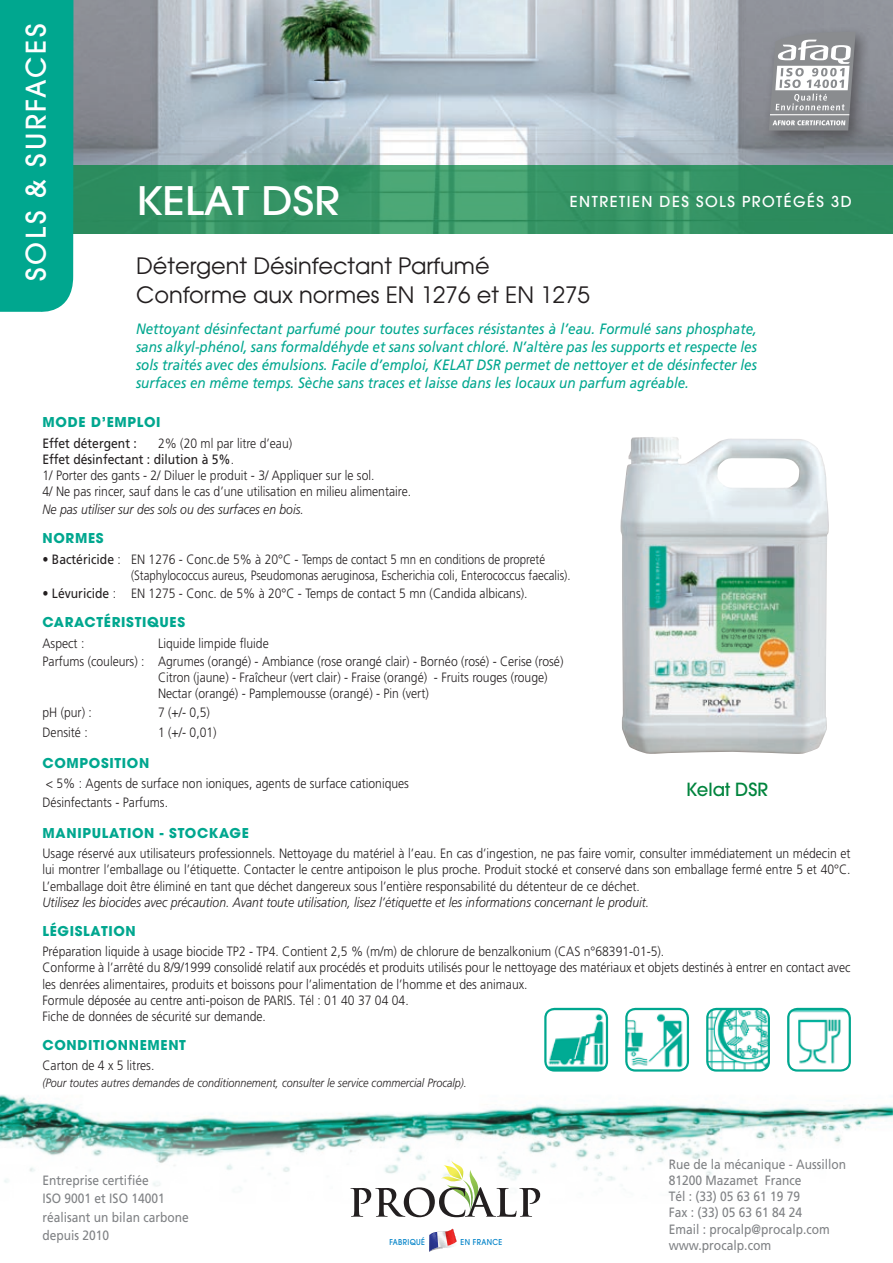
<style>
.page{position:relative;width:893px;height:1263px;background:#fff}
.page>*{position:absolute;margin:0;border:0;box-sizing:border-box;transform-origin:0 0}
.t1{font:500 39px "Avant Garde";color:#fff;scale:1.1 1}
.t2{font:500 27px "Avant Garde";letter-spacing:.08em;color:#fff}
.t3{font:22.5px/29.1px "Avant Garde";color:#231f20}
.t4{font:500 18px "Avant Garde";color:#00843d}
.t5{font:italic 15px/18px "Frutiger";color:#00a78f;text-align:justify;scale:.9 1}
.t6{font:500 15px "Avant Garde";letter-spacing:.1em;color:#fff}
.t7{font:300 13.5px/16.2px "Frutiger";color:#231f20;scale:.9 1}
.t8{font:13.5px/16.2px "Frutiger";color:#808285;scale:.89 1}
.t9{font:italic 300 13.5px "Frutiger";color:#231f20;scale:.9 1}
.t10{font:700 13.5px "Avant Garde";letter-spacing:.05em;color:#00a78f}
.t11{font:13.5px "Frutiger";color:#231f20;scale:.9 1}
.t12{font:italic 300 12px "Frutiger";color:#231f20;scale:.9 1}
.t13{font:500 8.1px "Avant Garde";letter-spacing:.05em;color:#0082c8;scale:.9 1}
.s1{font-weight:400}
</style>
<div class="page">
<img style="left:73px;top:0;width:820px;height:166px">
<div style="left:762px;top:25px;width:109px;height:122px;background:#231f20;opacity:.45"></div>
<svg style="left:769px;top:31px;width:87px;height:100px"></svg>
<svg style="left:73px;top:166px;width:820px;height:68px;background:#369465"></svg>
<div style="left:0;top:0;width:73px;height:312px;background:#00a78f"></div>
<img style="left:0;top:1094px;width:893px;height:103px">
<svg style="left:350px;top:1160px;width:190px;height:57px"></svg>
<svg style="left:429px;top:1228px;width:28px;height:24px"></svg>
<img style="left:627px;top:1010px;width:61px;height:60px">
<div style="left:625px;top:1008px;width:64px;height:63px;border:2px solid #00a78f;border-radius:9px"></div>
<img style="left:546px;top:1009px;width:61px;height:61px">
<div style="left:544px;top:1008px;width:64px;height:63px;border:2px solid #00a78f;border-radius:9px"></div>
<img style="left:708px;top:1010px;width:61px;height:60px">
<div style="left:706px;top:1008px;width:64px;height:63px;border:2px solid #00a78f;border-radius:9px"></div>
<img style="left:788px;top:1011px;width:62px;height:59px">
<div style="left:787px;top:1008px;width:64px;height:63px;border:2px solid #00a78f;border-radius:9px"></div>
<img style="left:620px;top:437px;width:209px;height:317px">
<h2 class="t2" style="left:19px;top:281px;width:256px;rotate:-90deg">SOLS &amp; SURFACES</h2>
<h1 class="t1" style="left:136px;top:177px;width:164px">KELAT DSR</h1>
<p class="t6" style="left:606px;top:192px;width:84px">ENTRETIEN</p>
<p class="t6" style="left:784px;top:192px;width:9px">E</p>
<p class="t6" style="left:831px;top:192px;width:22px">2D</p>
<p class="t6" style="left:570px;top:192px;width:282px">ENTRETIEN DES SOLS PROTÉGÉS 3D</p>
<h3 class="t3" style="left:136px;top:250px;width:455px">Détergent Désinfectant Parfumé<br>Conforme aux normes EN 1276 et EN 1275</h3>
<p class="t5" style="left:136px;top:320px;width:691px">Nettoyant désinfectant parfumé pour toutes surfaces résistantes à l’eau. Formulé sans phosphate, sans alkyl-phénol, sans formaldéhyde et sans solvant chloré. N’altère pas les supports et respecte les sols traités avec des émulsions. Facile d’emploi, KELAT DSR permet de nettoyer et de désinfecter les surfaces en même temps. Sèche sans traces et laisse dans les locaux un parfum agréable.</p>
<p class="t10" style="left:43px;top:414px;width:120px">MODE D’EMPLOI</p>
<p class="t11" style="left:43px;top:435px;width:106px">Effet détergent :</p>
<p class="t7" style="left:43px;top:435px;width:411px;text-indent:115px">2% (20 ml par litre d’eau)<br><span class="s1">Effet désinfectant : dilution à 5%</span>.<br>1/ Porter des gants - 2/ Diluer le produit - 3/ Appliquer sur le sol.<br>4/ Ne pas rincer, sauf dans le cas d’une utilisation en milieu alimentaire.</p>
<p class="t9" style="left:43px;top:502px;width:292px">Ne pas utiliser sur des sols ou des surfaces en bois.</p>
<p class="t10" style="left:43px;top:530px;width:63px">NORMES</p>
<p class="t7" style="left:131px;top:551px;width:490px;text-indent:-88px">• <span class="s1">Bactéricide</span> : EN 1276 - Conc.de 5% à 20°C - Temps de contact 5 mn en conditions de propreté (Staphylococcus aureus, Pseudomonas aeruginosa, Escherichia coli, Enterococcus faecalis).</p>
<p class="t7" style="left:43px;top:585px;width:540px">• <span class="s1">Lévuricide</span> : EN 1275 - Conc. de 5% à 20°C - Temps de contact 5 mn (Candida albicans).</p>
<p class="t10" style="left:43px;top:613px;width:144px">CARACTÉRISTIQUES</p>
<p class="t7" style="left:43px;top:635px;width:48px">Aspect :</p>
<p class="t7" style="left:43px;top:634px;width:580px;line-height:18.3px;text-indent:115px">Liquide limpide fluide<br>Parfums (couleurs) : Agrumes (orangé) - Ambiance (rose orangé clair) - Bornéo (rosé) - Cerise (rosé)</p>
<p class="t7" style="left:158px;top:669px;width:434px">Citron (jaune) - Fraîcheur (vert clair) - Fraise (orangé) - Fruits rouges (rouge)<br>Nectar (orangé) - Pamplemousse (orangé) - Pin (vert)</p>
<p class="t7" style="left:43px;top:704px;width:56px">pH (pur) :</p>
<p class="t7" style="left:158px;top:704px;width:59px">7 (+/- 0,5)</p>
<p class="t7" style="left:43px;top:724px;width:52px">Densité :</p>
<p class="t7" style="left:158px;top:724px;width:67px">1 (+/- 0,01)</p>
<p class="t10" style="left:43px;top:754px;width:108px">COMPOSITION</p>
<p class="t7" style="left:43px;top:775px;width:409px;line-height:18.3px">&lt; 5% : Agents de surface non ioniques, agents de surface cationiques<br>Désinfectants - Parfums.</p>
<p class="t10" style="left:43px;top:824px;width:208px">MANIPULATION - STOCKAGE</p>
<p class="t7" style="left:43px;top:845px;width:899px;text-align:justify">Usage réservé aux utilisateurs professionnels. Nettoyage du matériel à l’eau. En cas d’ingestion, ne pas faire vomir, consulter immédiatement un médecin et lui montrer l’emballage ou l’étiquette. Contacter le centre antipoison le plus proche. Produit stocké et conservé dans son emballage fermé entre 5 et 40°C.<br>L’emballage doit être éliminé en tant que déchet dangereux sous l’entière responsabilité du détenteur de ce déchet.</p>
<p class="t9" style="left:43px;top:894px;width:676px">Utilisez les biocides avec précaution. Avant toute utilisation, lisez l’étiquette et les informations concernant le produit.</p>
<p class="t10" style="left:43px;top:922px;width:95px">LÉGISLATION</p>
<p class="t7" style="left:43px;top:943px;width:899px">Préparation liquide à usage biocide TP2 - TP4. Contient 2,5 % (m/m) de chlorure de benzalkonium (CAS n°68391-01-5).<br>Conforme à l’arrêté du 8/9/1999 consolidé relatif aux procédés et produits utilisés pour le nettoyage des matériaux et objets destinés à entrer en contact avec les denrées alimentaires, produits et boissons pour l’alimentation de l’homme et des animaux.<br>Formule déposée au centre anti-poison de PARIS. Tél : 01 40 37 04 04.<br>Fiche de données de sécurité sur demande.</p>
<p class="t10" style="left:43px;top:1036px;width:145px">CONDITIONNEMENT</p>
<p class="t7" style="left:43px;top:1058px;width:126px">Carton de 4 x 5 litres.</p>
<p class="t12" style="left:43px;top:1076px;width:473px">(Pour toutes autres demandes de conditionnement, consulter le service commercial Procalp).</p>
<h3 class="t4" style="left:686px;top:778px;width:83px">KELAT DSR</h3>
<p class="t8" style="left:43px;top:1171px;width:166px;line-height:18.3px">Entreprise certifiée<br>ISO 9001 et ISO 14001 réalisant un bilan carbone depuis 2010</p>
<p class="t13" style="left:389px;top:1237px;width:41px">FABRIQUÉ</p>
<p class="t13" style="left:461px;top:1237px;width:47px">EN FRANCE</p>
<p class="t8" style="left:669px;top:1156px;width:201px">Rue de la mécanique - Aussillon<br>81200 Mazamet France<br>Tél : (33) 05 63 61 19 79<br>Fax : (33) 05 63 61 84 24<br>Email : procalp@procalp.com www.procalp.com</p>
</div>
